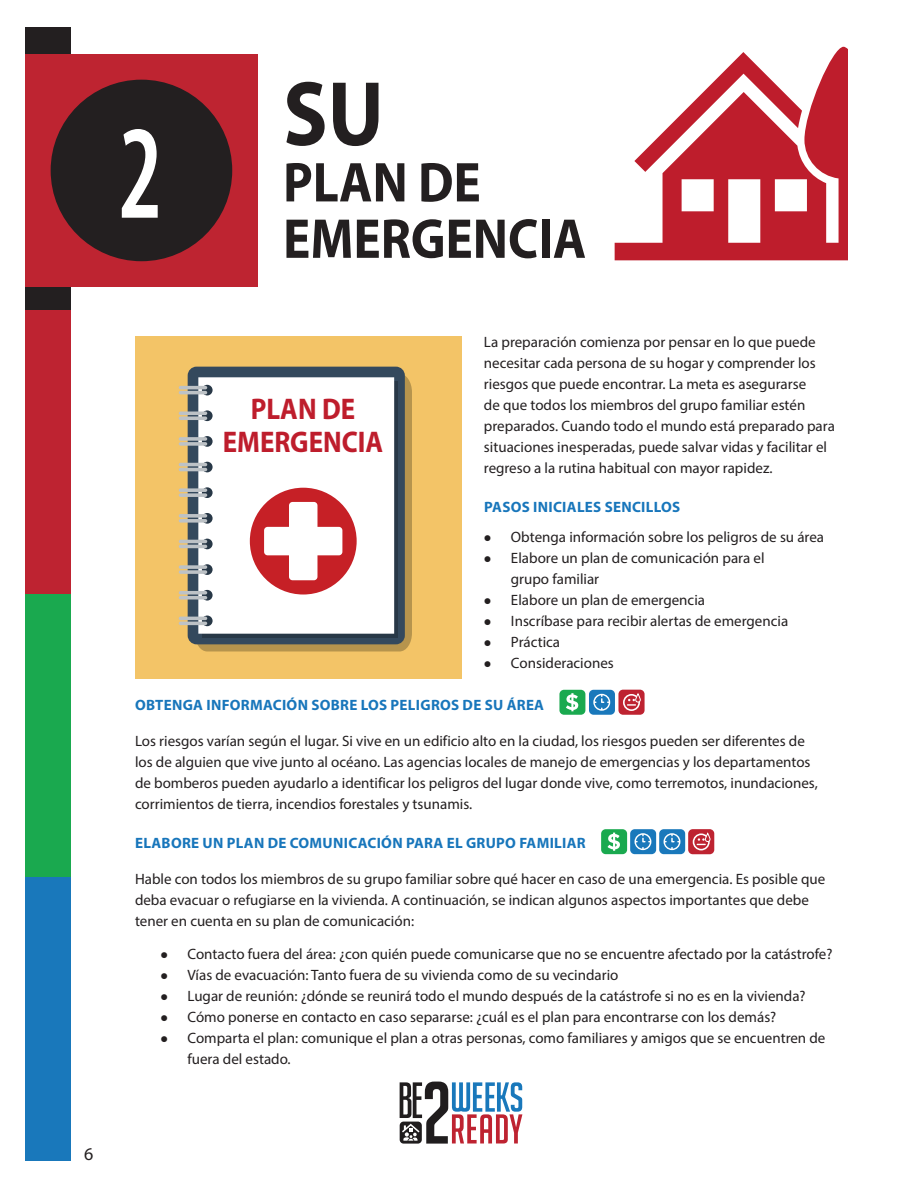
<style>
.page{position:relative;width:918px;height:1188px;background:#fff}
.page>*{position:absolute;margin:0;border:0;box-sizing:border-box;transform-origin:0 0}
.Body_12_A_0_8{font:600 condensed 134.85px "Myriad Pro";color:#fff;scale:.79 1}
.Body_12_A_0_8-2{font:700 92.4px "Myriad Pro";color:#231f20;scale:.89 1}
.Body_12_A_0_8-3{font:700 56.55px/56.4px "Myriad Pro";color:#231f20;scale:.9 1}
.Body_12_A_0_8-4{font:700 30px/32.4px "Myriad Pro";color:#be1d2c;text-align:center;scale:.9 1}
.t1{font:18px "Myriad Pro";color:#231f20}
.Body_12_A_0_8-5{font:15px/21px "Myriad Pro";color:#231f20}
.Blue_Subhead_12_A_4_10{font:700 15px "Myriad Pro";letter-spacing:.02em;color:#1876bb}
.s1{font-weight:700;font-size:22.5px}
</style>
<div class="page">
<div style="left:25px;top:27px;width:45px;height:283px;background:#231f20"></div>
<div style="left:25px;top:310px;width:45px;height:284px;background:#be2331"></div>
<div style="left:25px;top:594px;width:45px;height:284px;background:#1aa94f"></div>
<div style="left:25px;top:878px;width:45px;height:283px;background:#1978bb"></div>
<div style="left:25px;top:54px;width:233px;height:233px;background:#be2431"></div>
<svg style="left:400px;top:1082px;width:122px;height:62px"></svg>
<div style="left:135px;top:336px;width:326px;height:342px;background:#f3c467"></div>
<svg style="left:195px;top:376px;width:217px;height:275px;background:#b5934e"></svg>
<div style="left:188px;top:367px;width:217px;height:277px;background:#34495d;border-radius:9px"></div>
<svg style="left:202px;top:381px;width:196px;height:256px;background:#2e3d4c"></svg>
<div style="left:198px;top:377px;width:196px;height:257px;background:#fff"></div>
<hr style="left:179px;top:622px;width:28px;height:3px;background:#bdc2c6;border-radius:2px">
<hr style="left:179px;top:617px;width:28px;height:3px;background:#bdc2c6;border-radius:2px">
<svg style="left:179px;top:596px;width:28px;height:4px"></svg>
<svg style="left:179px;top:591px;width:28px;height:4px"></svg>
<svg style="left:179px;top:570px;width:28px;height:4px"></svg>
<svg style="left:179px;top:565px;width:28px;height:4px"></svg>
<hr style="left:179px;top:545px;width:28px;height:3px;background:#bdc2c6;border-radius:2px">
<hr style="left:179px;top:540px;width:28px;height:3px;background:#bdc2c6;border-radius:2px">
<svg style="left:179px;top:519px;width:28px;height:4px"></svg>
<svg style="left:179px;top:514px;width:28px;height:4px"></svg>
<svg style="left:179px;top:493px;width:28px;height:4px"></svg>
<svg style="left:179px;top:488px;width:28px;height:4px"></svg>
<hr style="left:179px;top:468px;width:28px;height:3px;background:#bdc2c6;border-radius:2px">
<hr style="left:179px;top:463px;width:28px;height:3px;background:#bdc2c6;border-radius:2px">
<svg style="left:179px;top:442px;width:28px;height:4px"></svg>
<svg style="left:179px;top:437px;width:28px;height:4px"></svg>
<svg style="left:179px;top:416px;width:28px;height:4px"></svg>
<hr style="left:179px;top:412px;width:28px;height:3px;background:#bdc2c6;border-radius:2px">
<hr style="left:179px;top:391px;width:28px;height:3px;background:#bdc2c6;border-radius:2px">
<hr style="left:179px;top:386px;width:28px;height:3px;background:#bdc2c6;border-radius:2px">
<div style="left:250px;top:488px;width:107px;height:107px;background:#c62026;border-radius:50%"></div>
<svg style="left:264px;top:502px;width:78px;height:78px"></svg>
<svg style="left:615px;top:47px;width:233px;height:213px"></svg>
<div style="left:51px;top:80px;width:181px;height:181px;background:#231f20;border-radius:50%"></div>
<div style="left:559px;top:690px;width:26px;height:25px;background:#1aa94f;border-radius:5px"></div>
<svg style="left:566px;top:693px;width:12px;height:18px"></svg>
<div style="left:589px;top:690px;width:26px;height:25px;background:#1978bb;border-radius:5px"></div>
<svg style="left:593px;top:694px;width:17px;height:17px"></svg>
<div style="left:618px;top:690px;width:27px;height:25px;background:#be2331;border-radius:5px"></div>
<svg style="left:623px;top:693px;width:18px;height:18px"></svg>
<div style="left:601px;top:829px;width:26px;height:25px;background:#1aa94f;border-radius:5px"></div>
<svg style="left:608px;top:833px;width:12px;height:18px"></svg>
<div style="left:630px;top:829px;width:26px;height:25px;background:#1978bb;border-radius:5px"></div>
<svg style="left:635px;top:833px;width:16px;height:17px"></svg>
<div style="left:659px;top:829px;width:26px;height:25px;background:#1978bb;border-radius:5px"></div>
<svg style="left:664px;top:833px;width:16px;height:17px"></svg>
<div style="left:688px;top:829px;width:26px;height:25px;background:#be2331;border-radius:5px"></div>
<svg style="left:693px;top:832px;width:18px;height:18px"></svg>
<p class="Body_12_A_0_8" style="left:119px;top:99px;width:57px">2</p>
<p class="Body_12_A_0_8-2" style="left:283px;top:54px;width:115px">SU</p>
<p class="Body_12_A_0_8-3" style="left:283px;top:152px;width:338px">PLAN DE<br>EMERGENCIA</p>
<p class="Body_12_A_0_8-5" style="left:484px;top:331px;width:352px">La preparación comienza por pensar en lo que puede necesitar cada persona de su hogar y comprender los riesgos que puede encontrar. La meta es asegurarse<br>de que todos los miembros del grupo familiar estén preparados. Cuando todo el mundo está preparado para situaciones inesperadas, puede salvar vidas y facilitar el regreso a la rutina habitual con mayor rapidez.</p>
<p class="Blue_Subhead_12_A_4_10" style="left:484px;top:497px;width:198px">PASOS INICIALES SENCILLOS</p>
<p class="Body_12_A_0_8-5" style="left:484px;top:526px;width:342px"><span class="s1">•</span> Obtenga información sobre los peligros de su área</p>
<p class="Body_12_A_0_8-5" style="left:511px;top:547px;width:255px;text-indent:-27px"><span class="s1">•</span> Elabore un plan de comunicación para el grupo familiar</p>
<p class="Body_12_A_0_8-5" style="left:484px;top:589px;width:223px"><span class="s1">•</span> Elabore un plan de emergencia</p>
<p class="Body_12_A_0_8-5" style="left:484px;top:610px;width:306px"><span class="s1">•</span> Inscríbase para recibir alertas de emergencia</p>
<p class="Body_12_A_0_8-5" style="left:484px;top:631px;width:78px"><span class="s1">•</span> Práctica</p>
<p class="Body_12_A_0_8-5" style="left:484px;top:652px;width:131px"><span class="s1">•</span> Consideraciones</p>
<p class="Blue_Subhead_12_A_4_10" style="left:135px;top:695px;width:411px">OBTENGA INFORMACIÓN SOBRE LOS PELIGROS DE SU ÁREA</p>
<p class="Body_12_A_0_8-5" style="left:135px;top:730px;width:684px">Los riesgos varían según el lugar. Si vive en un edificio alto en la ciudad, los riesgos pueden ser diferentes de los de alguien que vive junto al océano. Las agencias locales de manejo de emergencias y los departamentos de bomberos pueden ayudarlo a identificar los peligros del lugar donde vive, como terremotos, inundaciones, corrimientos de tierra, incendios forestales y tsunamis.</p>
<p class="Blue_Subhead_12_A_4_10" style="left:135px;top:833px;width:452px">ELABORE UN PLAN DE COMUNICACIÓN PARA EL GRUPO FAMILIAR</p>
<p class="Body_12_A_0_8-5" style="left:135px;top:868px;width:692px">Hable con todos los miembros de su grupo familiar sobre qué hacer en caso de una emergencia. Es posible que deba evacuar o refugiarse en la vivienda. A continuación, se indican algunos aspectos importantes que debe tener en cuenta en su plan de comunicación:</p>
<p class="Body_12_A_0_8-5" style="left:160px;top:943px;width:673px"><span class="s1">•</span> Contacto fuera del área: ¿con quién puede comunicarse que no se encuentre afectado por la catástrofe?</p>
<p class="Body_12_A_0_8-5" style="left:160px;top:964px;width:459px"><span class="s1">•</span> Vías de evacuación: Tanto fuera de su vivienda como de su vecindario</p>
<p class="Body_12_A_0_8-5" style="left:160px;top:985px;width:647px"><span class="s1">•</span> Lugar de reunión: ¿dónde se reunirá todo el mundo después de la catástrofe si no es en la vivienda?</p>
<p class="Body_12_A_0_8-5" style="left:160px;top:1006px;width:617px"><span class="s1">•</span> Cómo ponerse en contacto en caso separarse: ¿cuál es el plan para encontrarse con los demás?</p>
<p class="Body_12_A_0_8-5" style="left:188px;top:1027px;width:639px;text-indent:-27px"><span class="s1">•</span> Comparta el plan: comunique el plan a otras personas, como familiares y amigos que se encuentren de fuera del estado.</p>
<p class="Body_12_A_0_8-4" style="left:223px;top:392px;width:180px">PLAN DE<br>EMERGENCIA</p>
<p class="t1" style="left:84px;top:1143px;width:11px">6</p>
</div>
